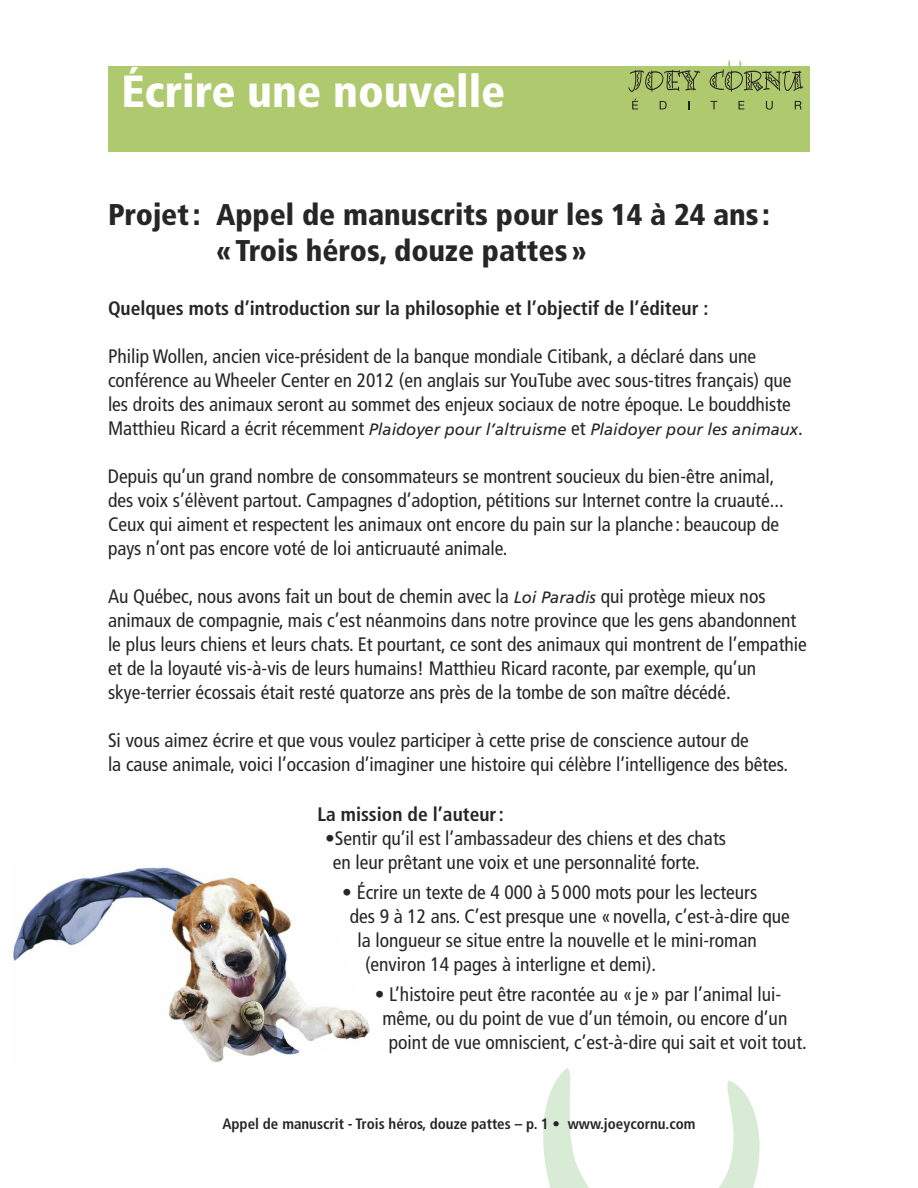
<style>
.page{position:relative;width:918px;height:1188px;background:#fff}
.page>*{position:absolute;margin:0;border:0;box-sizing:border-box;transform-origin:0 0}
.t1{font:900 condensed 45px "Frutiger";color:#fff}
.t2{font:900 condensed 30px/36px "Frutiger";color:#272627}
.t3{font:condensed 19.5px/24px "Frutiger";color:#272627}
.t4{font:700 condensed 19.5px "Frutiger";color:#272627}
.t5{font:italic 16.5px "Frutiger";color:#272627}
.t6{font:700 condensed 15px "Frutiger";color:#272627}
.s1{font-style:normal;font-stretch:condensed;font-size:19.5px}
.s2{font-style:italic;font-stretch:normal;font-size:16.5px}
</style>
<div class="page">
<svg style="left:543px;top:1068px;width:46px;height:120px"></svg>
<svg style="left:719px;top:1080px;width:41px;height:108px"></svg>
<div style="left:108px;top:66px;width:702px;height:86px;background:#afc96e"></div>
<svg style="left:628px;top:70px;width:72px;height:22px"></svg>
<svg style="left:632px;top:99px;width:6px;height:10px"></svg>
<svg style="left:660px;top:101px;width:7px;height:8px"></svg>
<svg style="left:711px;top:101px;width:6px;height:8px"></svg>
<svg style="left:739px;top:101px;width:5px;height:8px"></svg>
<svg style="left:766px;top:101px;width:7px;height:9px"></svg>
<svg style="left:795px;top:101px;width:7px;height:8px"></svg>
<svg style="left:710px;top:60px;width:93px;height:32px"></svg>
<img style="left:11px;top:865px;width:359px;height:197px">
<h1 class="t1" style="left:122px;top:74px;width:385px">Écrire une nouvelle</h1>
<h2 class="t2" style="left:216px;top:199px;width:556px;text-indent:-108px">Projet: Appel de manuscrits pour les 14 à 24 ans : «Trois héros, douze pattes»</h2>
<p class="t4" style="left:108px;top:300px;width:602px">Quelques mots d’introduction sur la philosophie et l’objectif de l’éditeur :</p>
<p class="t3" style="left:108px;top:346px;width:685px">Philip Wollen, ancien vice-président de la banque mondiale Citibank, a déclaré dans une conférence au Wheeler Center en 2012 (en anglais sur YouTube avec sous-titres français) que les droits des animaux seront au sommet des enjeux sociaux de notre époque. Le bouddhiste</p>
<p class="t5" style="left:108px;top:423px;width:696px"><span class="s1">Matthieu Ricard a écrit récemment</span> Plaidoyer pour l’altruisme <span class="s1">et</span> Plaidoyer pour les animaux<span class="s1">.</span></p>
<p class="t3" style="left:108px;top:466px;width:677px">Depuis qu’un grand nombre de consommateurs se montrent soucieux du bien-être animal, des voix s’élèvent partout. Campagnes d’adoption, pétitions sur Internet contre la cruauté...<br>Ceux qui aiment et respectent les animaux ont encore du pain sur la planche : beaucoup de pays n’ont pas encore voté de loi anticruauté animale.</p>
<p class="t3" style="left:108px;top:586px;width:700px">Au Québec, nous avons fait un bout de chemin avec la <span class="s2">Loi Paradis</span> qui protège mieux nos animaux de compagnie, mais c’est néanmoins dans notre province que les gens abandonnent le plus leurs chiens et leurs chats. Et pourtant, ce sont des animaux qui montrent de l’empathie et de la loyauté vis-à-vis de leurs humains! Matthieu Ricard raconte, par exemple, qu’un skye-terrier écossais était resté quatorze ans près de la tombe de son maître décédé.</p>
<p class="t3" style="left:108px;top:730px;width:682px">Si vous aimez écrire et que vous voulez participer à cette prise de conscience autour de<br>la cause animale, voici l’occasion d’imaginer une histoire qui célèbre l’intelligence des bêtes.</p>
<p class="t4" style="left:317px;top:806px;width:188px">La mission de l’auteur:</p>
<p class="t3" style="left:333px;top:827px;width:395px;text-indent:-8px">•Sentir qu’il est l’ambassadeur des chiens et des chats en leur prêtant une voix et une personnalité forte.</p>
<p class="t3" style="left:342px;top:881px;width:417px">• Écrire un texte de 4 000 à 5 000 mots pour les lecteurs</p>
<p class="t3" style="left:350px;top:905px;width:442px">des 9 à 12 ans. C’est presque une «novella, c’est-à-dire que</p>
<p class="t3" style="left:358px;top:929px;width:401px">la longueur se situe entre la nouvelle et le mini-roman</p>
<p class="t3" style="left:365px;top:953px;width:292px">(environ 14 pages à interligne et demi).</p>
<p class="t3" style="left:375px;top:983px;width:408px">• L’histoire peut être racontée au « je » par l’animal lui-</p>
<p class="t3" style="left:382px;top:1007px;width:407px">même, ou du point de vue d’un témoin, ou encore d’un</p>
<p class="t3" style="left:389px;top:1031px;width:419px">point de vue omniscient, c’est-à-dire qui sait et voit tout.</p>
<p class="t6" style="left:222px;top:1118px;width:475px">Appel de manuscrit - Trois héros, douze pattes – p. 1 • www.joeycornu.com</p>
</div>
